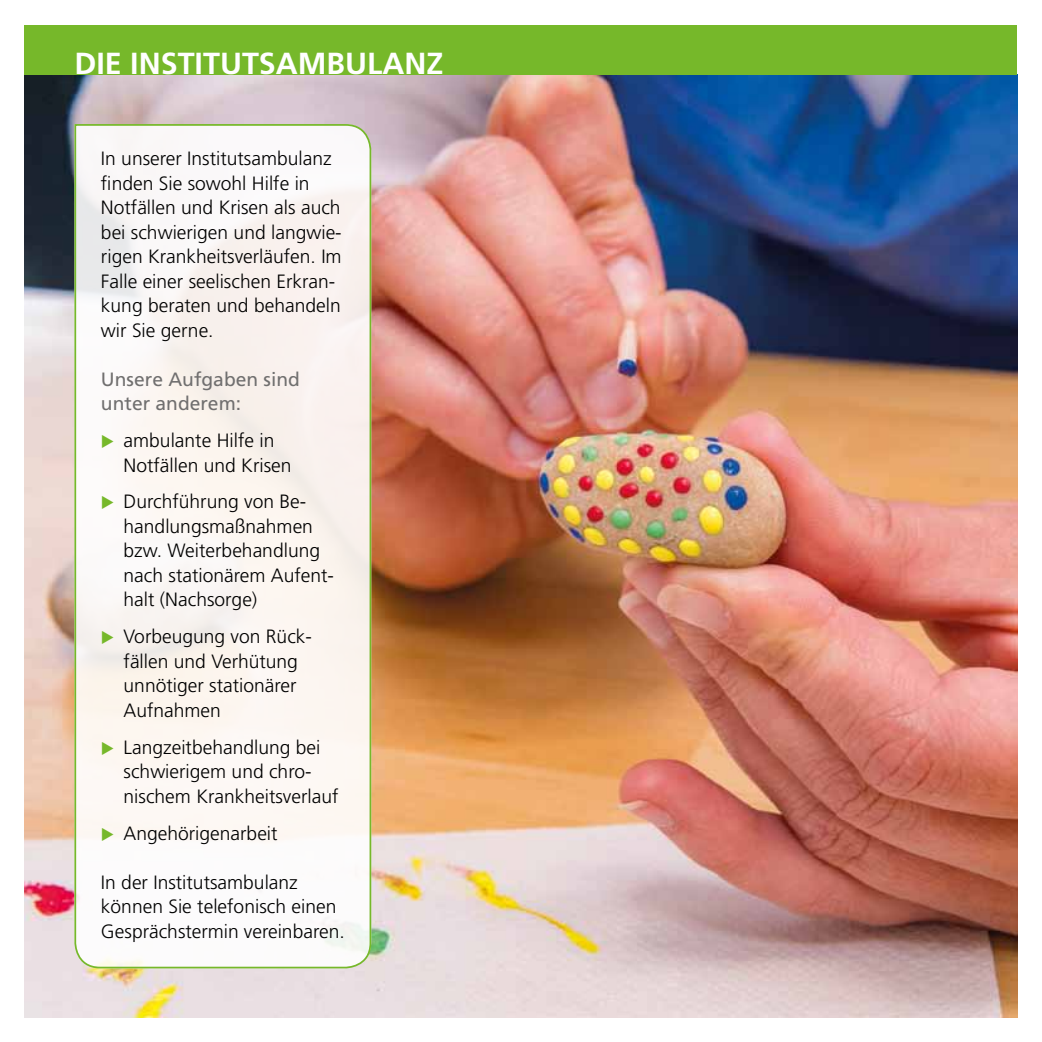
<style>
.page{position:relative;width:1042px;height:1042px;background:#fff}
.page>*{position:absolute;margin:0;border:0;box-sizing:border-box;transform-origin:0 0}
.t1{font:700 30.45px "Frutiger";color:#fff}
.t2{font:300 19.25px/24.5px "Frutiger";color:#000}
.t3{font:19.25px/24.5px "Frutiger";color:#706f6f}
.s1{color:#76b82a}
</style>
<div class="page">
<img style="left:25px;top:74px;width:992px;height:943px">
<svg style="left:74px;top:123px;width:298px;height:846px"></svg>
<div style="left:25px;top:25px;width:992px;height:49px;background:#76b82a"></div>
<h1 class="t1" style="left:74px;top:46px;width:370px">DI E INSTITUTSAMBULANZ</h1>
<p class="t2" style="left:101px;top:146px;width:242px">In unserer Institutsambulanz finden Sie sowohl Hilfe in<br>Notfällen und Krisen als auch bei schwierigen und langwie&shy;rigen Krankheitsverläufen. Im<br>Falle einer seelischen Erkran&shy;kung beraten und behandeln wir Sie gerne.</p>
<p class="t3" style="left:101px;top:367px;width:200px">Unsere Aufgaben sind unter anderem:</p>
<p class="t2" style="left:124px;top:428px;width:169px;text-indent:-23px"><span class="s1">◆</span> ambulante Hilfe in<br>Notfällen und Krisen</p>
<p class="t2" style="left:124px;top:490px;width:212px;text-indent:-23px"><span class="s1">◆</span> Durchführung von Be&shy;handlungsmaßnahmen bzw. Weiterbehandlung nach stationärem Aufent&shy;halt (Nachsorge)</p>
<p class="t2" style="left:124px;top:625px;width:188px;text-indent:-23px"><span class="s1">◆</span> Vorbeugung von Rück&shy;fällen und Verhütung unnötiger stationärer<br>Aufnahmen</p>
<p class="t2" style="left:124px;top:735px;width:216px;text-indent:-23px"><span class="s1">◆</span> Langzeitbehandlung bei schwierigem und chro&shy;nischem Krankheitsverlauf</p>
<p class="t2" style="left:101px;top:821px;width:178px"><span class="s1">◆</span> Angehörigenarbeit</p>
<p class="t2" style="left:101px;top:870px;width:245px">In der Institutsambulanz können Sie telefonisch einen<br>Gesprächstermin vereinbaren.</p>
</div>
